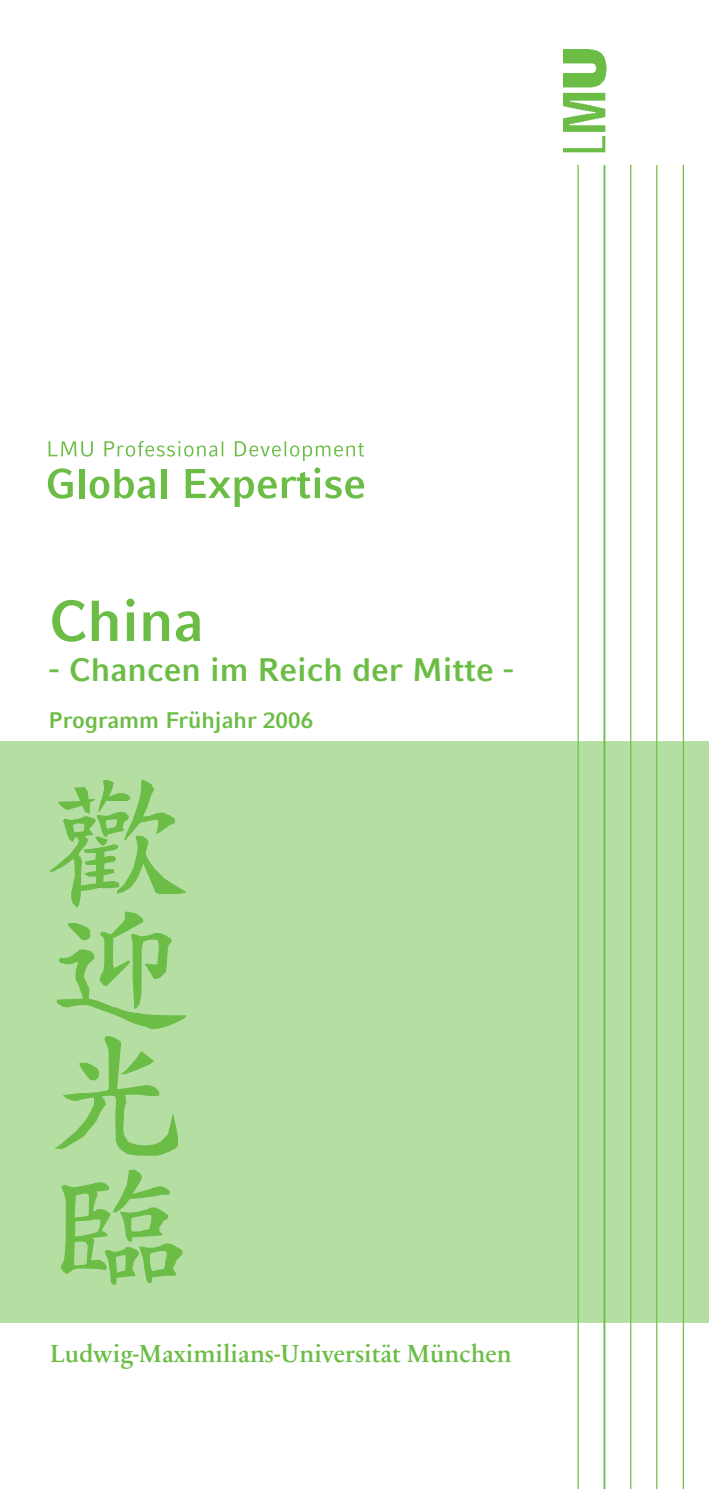
<style>
.page{position:relative;width:709px;height:1489px;background:#fff}
.page>*{position:absolute;margin:0;border:0;box-sizing:border-box;transform-origin:0 0}
.t1{font:700 57.5px "LMU Compatil Fact";color:#6bbd46}
.t2{font:700 32.5px "LMU Compatil Fact";color:#6bbd46}
.t3{font:600 25px "LMU Sabon Next";color:#6bbd46}
.t4{font:700 22.5px "LMU Compatil Fact";color:#6bbd46}
</style>
<div class="page">
<div style="left:0;top:741px;width:709px;height:581px;background:#b5dea3"></div>
<img style="left:563px;top:50px;width:120px;height:1438px">
<svg style="left:49px;top:441px;width:315px;height:20px"></svg>
<svg style="left:48px;top:468px;width:25px;height:30px"></svg>
<div style="left:79px;top:469px;width:5px;height:29px;background:#6bbd46"></div>
<svg style="left:90px;top:469px;width:65px;height:29px"></svg>
<div style="left:161px;top:469px;width:5px;height:29px;background:#6bbd46"></div>
<svg style="left:186px;top:467px;width:178px;height:40px"></svg>
<svg style="left:55px;top:1036px;width:124px;height:120px"></svg>
<svg style="left:50px;top:779px;width:137px;height:250px"></svg>
<svg style="left:60px;top:1169px;width:123px;height:115px"></svg>
<p class="t1" style="left:49px;top:587px;width:157px">China</p>
<p class="t2" style="left:49px;top:650px;width:467px">- Chancen im Reich der Mitte -</p>
<p class="t4" style="left:49px;top:707px;width:266px">Programm Frühjahr 2006</p>
<p class="t3" style="left:50px;top:1338px;width:463px">Ludwig-Maximilians-Universität München</p>
</div>
